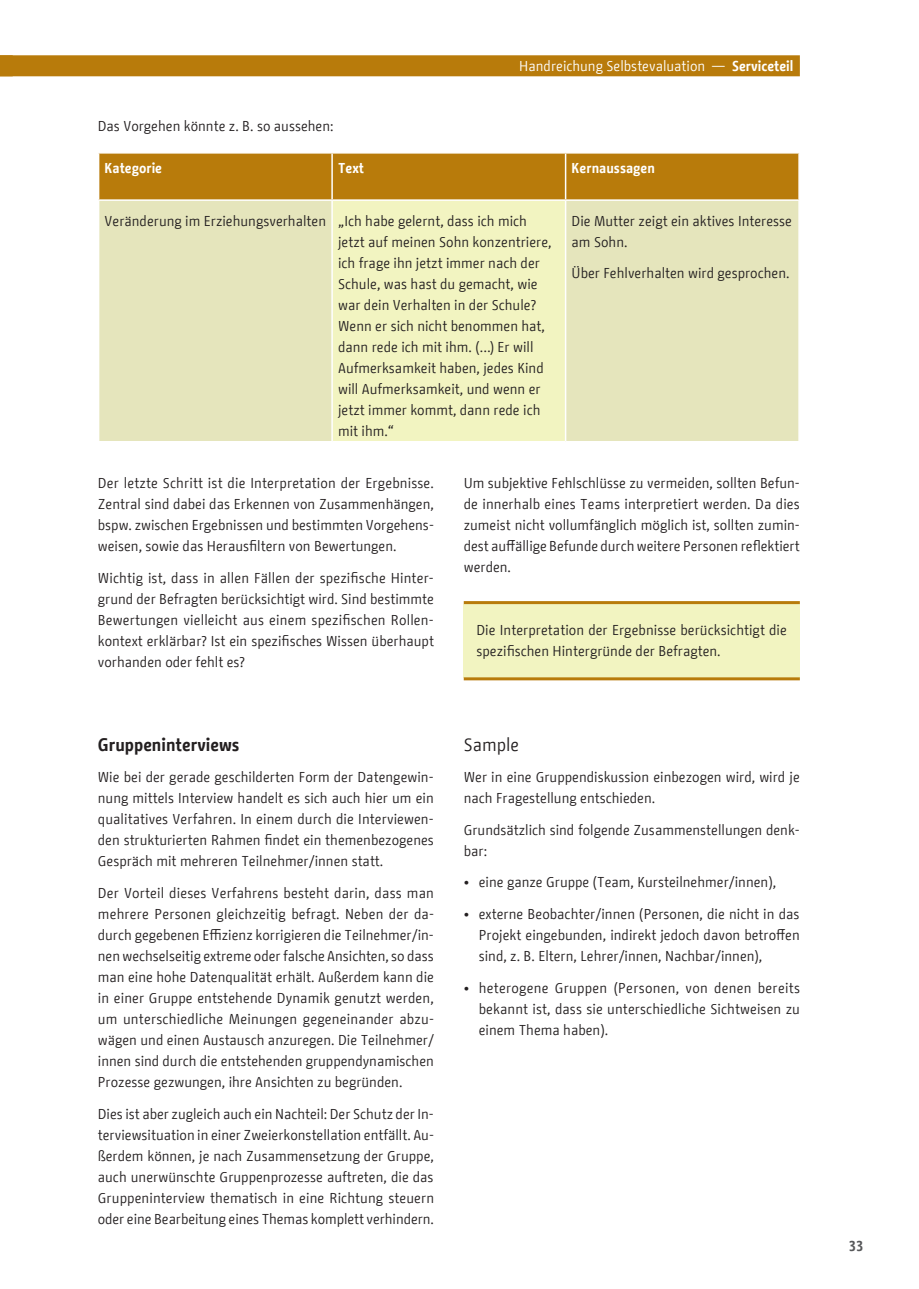
<style>
.page{position:relative;width:919px;height:1289px;background:#fff}
.page>*{position:absolute;margin:0;border:0;box-sizing:border-box;transform-origin:0 0}
.t1{font:700 18px "BMF Change";color:#231f20}
.t2{font:18px "BMF Change";color:#231f20}
.t3{font:14.25px/21px "BMF Change";color:#231f20;text-align:justify}
.t4{font:14.25px "BMF Change";color:#fff}
.t5{font:700 14.25px "BMF Change";color:#fff}
.t6{font:700 14.25px "BMF Change";color:#57585a}
.s1{font-weight:700}
</style>
<div class="page">
<div style="left:0;top:55px;width:789px;height:21px;background:#b87b0b"></div>
<div style="left:463px;top:604px;width:336px;height:73px;background:#f2f4c1"></div>
<hr style="left:465px;top:601px;width:333px;height:3px;background:#b87b0b">
<hr style="left:465px;top:677px;width:333px;height:3px;background:#b87b0b">
<div style="left:99px;top:154px;width:699px;height:45px;background:#b87b0b"></div>
<div style="left:99px;top:201px;width:699px;height:240px;background:#e5e5bc"></div>
<div style="left:332px;top:200px;width:233px;height:242px;background:#f2f4c1"></div>
<hr style="left:331px;top:154px;width:2px;height:45px;background:#fff">
<hr style="left:565px;top:154px;width:1px;height:45px;background:#fff">
<hr style="left:332px;top:199px;width:233px;height:2px;background:#fff">
<hr style="left:331px;top:201px;width:2px;height:240px;background:#fff">
<hr style="left:332px;top:441px;width:233px;height:1px;background:#fff">
<hr style="left:565px;top:201px;width:1px;height:240px;background:#fff">
<p class="t4" style="left:519px;top:56px;width:275px">Handreichung Selbstevaluation — <span class="s1">Serviceteil</span></p>
<p class="t3" style="left:98px;top:116px;width:237px">Das Vorgehen könnte z. B. so aussehen:</p>
<p class="t5" style="left:105px;top:158px;width:59px">Kategorie</p>
<p class="t5" style="left:338px;top:158px;width:27px">Text</p>
<p class="t5" style="left:571px;top:158px;width:85px">Kernaussagen</p>
<p class="t3" style="left:338px;top:210px;width:215px;text-align:left;text-indent:-233px">Veränderung im Erziehungsverhalten „Ich habe gelernt, dass ich mich jetzt auf meinen Sohn konzentriere, ich frage ihn jetzt immer nach der Schule, was hast du gemacht, wie war dein Verhalten in der Schule?<br>Wenn er sich nicht benommen hat, dann rede ich mit ihm. (…) Er will Aufmerksamkeit haben, jedes Kind will Aufmerksamkeit, und wenn er jetzt immer kommt, dann rede ich mit ihm.“</p>
<p class="t3" style="left:571px;top:210px;width:222px">Die Mutter zeigt ein aktives Interesse am Sohn.</p>
<p class="t3" style="left:571px;top:263px;width:219px">Über Fehlverhalten wird gesprochen.</p>
<p class="t3" style="left:98px;top:473px;width:337px">Der letzte Schritt ist die Interpretation der Ergebnisse.<br>Zentral sind dabei das Erkennen von Zusammenhängen, bspw. zwischen Ergebnissen und bestimmten Vorgehens&shy;weisen, sowie das Herausfiltern von Bewertungen.</p>
<p class="t3" style="left:98px;top:567px;width:337px">Wichtig ist, dass in allen Fällen der spezifische Hinter&shy;grund der Befragten berücksichtigt wird. Sind bestimmte Bewertungen vielleicht aus einem spezifischen Rollen&shy;kontext erklärbar? Ist ein spezifisches Wissen überhaupt vorhanden oder fehlt es?</p>
<p class="t1" style="left:98px;top:731px;width:143px">Gruppeninterviews</p>
<p class="t3" style="left:98px;top:767px;width:337px">Wie bei der gerade geschilderten Form der Datengewin&shy;nung mittels Interview handelt es sich auch hier um ein qualitatives Verfahren. In einem durch die Interviewen&shy;den strukturierten Rahmen findet ein themenbezogenes Gespräch mit mehreren Teilnehmer/innen statt.</p>
<p class="t3" style="left:98px;top:882px;width:337px">Der Vorteil dieses Verfahrens besteht darin, dass man mehrere Personen gleichzeitig befragt. Neben der da&shy;durch gegebenen Effizienz korrigieren die Teilnehmer/in&shy;nen wechselseitig extreme oder falsche Ansichten, so dass man eine hohe Datenqualität erhält. Außerdem kann die in einer Gruppe entstehende Dynamik genutzt werden, um unterschiedliche Meinungen gegeneinander abzu&shy;wägen und einen Austausch anzuregen. Die Teilnehmer/ innen sind durch die entstehenden gruppendynamischen Prozesse gezwungen, ihre Ansichten zu begründen.</p>
<p class="t3" style="left:98px;top:1103px;width:338px">Dies ist aber zugleich auch ein Nachteil: Der Schutz der In&shy;terviewsituation in einer Zweierkonstellation entfällt. Au&shy;ßerdem können, je nach Zusammensetzung der Gruppe, auch unerwünschte Gruppenprozesse auftreten, die das Gruppeninterview thematisch in eine Richtung steuern oder eine Bearbeitung eines Themas komplett verhindern.</p>
<p class="t3" style="left:463px;top:473px;width:337px">Um subjektive Fehlschlüsse zu vermeiden, sollten Befun&shy;de innerhalb eines Teams interpretiert werden. Da dies zumeist nicht vollumfänglich möglich ist, sollten zumin&shy;dest auffällige Befunde durch weitere Personen reflektiert werden.</p>
<p class="t3" style="left:476px;top:620px;width:312px">Die Interpretation der Ergebnisse berücksichtigt die spezifischen Hintergründe der Befragten.</p>
<p class="t2" style="left:463px;top:731px;width:57px">Sample</p>
<p class="t3" style="left:463px;top:767px;width:337px">Wer in eine Gruppendiskussion einbezogen wird, wird je nach Fragestellung entschieden.</p>
<p class="t3" style="left:463px;top:819px;width:337px">Grundsätzlich sind folgende Zusammenstellungen denk&shy;bar:</p>
<p class="t3" style="left:463px;top:872px;width:314px">• eine ganze Gruppe (Team, Kursteilnehmer/innen),</p>
<p class="t3" style="left:478px;top:903px;width:322px;text-indent:-15px">• externe Beobachter/innen (Personen, die nicht in das Projekt eingebunden, indirekt jedoch davon betroffen sind, z. B. Eltern, Lehrer/innen, Nachbar/innen),</p>
<p class="t3" style="left:478px;top:977px;width:323px;text-indent:-15px">• heterogene Gruppen (Personen, von denen bereits bekannt ist, dass sie unterschiedliche Sichtweisen zu einem Thema haben).</p>
<p class="t6" style="left:848px;top:1235px;width:16px">33</p>
</div>
